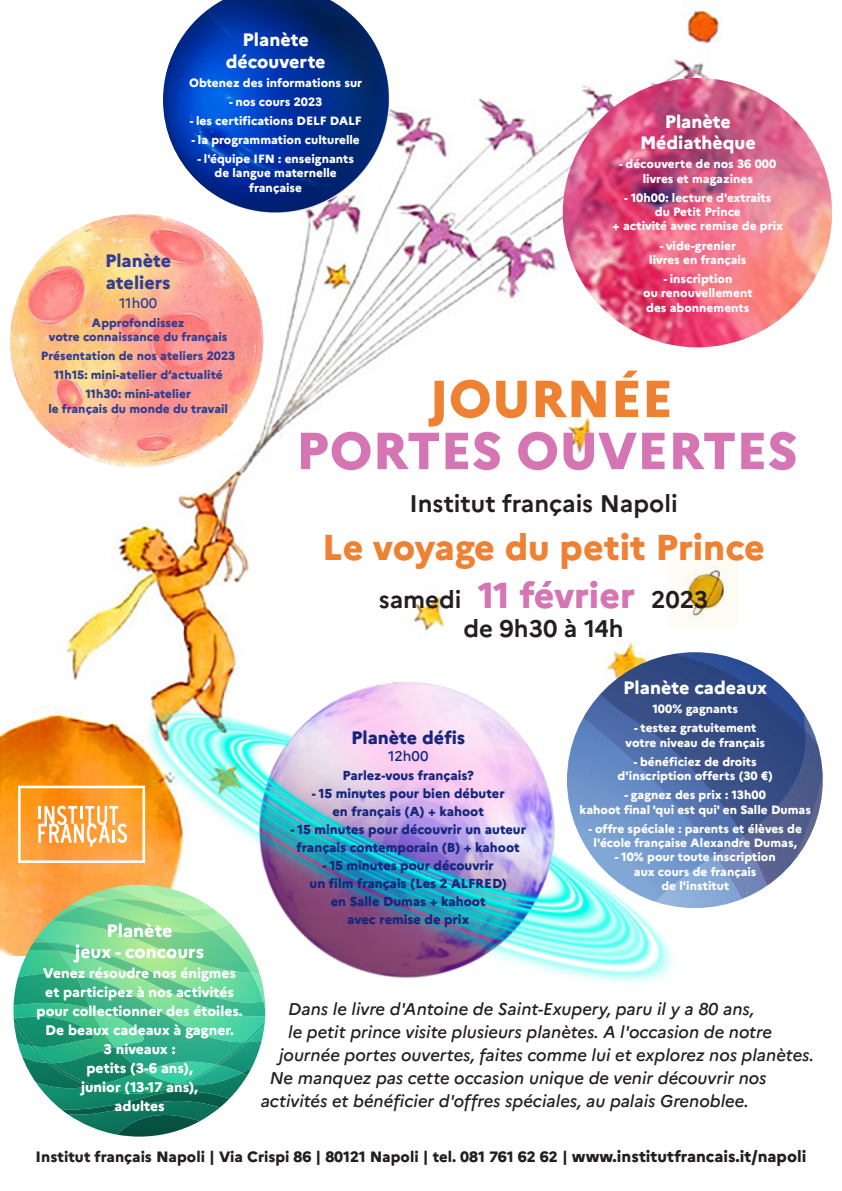
<style>
.page{position:relative;width:842px;height:1191px;background:#fff}
.page>*{position:absolute;margin:0;border:0;box-sizing:border-box;transform-origin:0 0}
.IF_-_testo_it{font:800 52px "Marianne";color:#d675b4}
.IF_-_testo_it-2{font:800 52px "Marianne";color:#ee8132}
.IF_-_testo_it-3{font:800 36px "Marianne";color:#ee8132}
.IF_-_data-luogo_nov{font:700 26px "Helvetica";color:#fff}
.IF_-_testo_it-4{font:700 24px "Marianne";color:#231f20}
.IF_-_testo_it-5{font:800 18px "Marianne";color:#fff}
.IF_-_testo_it-6{font:800 18px "Marianne";color:#343e8f}
.IF_-_testo_it-7{font:800 18px "Marianne";color:#14267b}
.IF_-_testo_it-8{font:italic 500 17px "Marianne";color:#231f20}
.IF_-_testo_it-9{font:800 15px "Marianne";color:#231f20}
.IF_-_testo_it-10{font:800 14px "Marianne";color:#fff}
.IF_-_testo_it-11{font:500 14px "Marianne";color:#14267b}
.IF_-_testo_it-12{font:500 14px "Marianne";color:#343e8f}
.IF_-_testo_it-13{font:800 13px/18px "Marianne";color:#14267b;text-align:center}
.IF_-_testo_it-14{font:800 12px/14.4px "Marianne";color:#fff;text-align:center}
.IF_-_testo_it-15{font:800 12px "Marianne";color:#343e8f}
.s1{font-weight:800;font-size:36px;color:#d675b4}
.s2{font-size:16px}
</style>
<div class="page">
<img style="left:0;top:10px;width:827px;height:945px">
<img style="left:668px;top:558px;width:69px;height:68px">
<svg style="left:18px;top:785px;width:118px;height:78px"></svg>
<img style="left:13px;top:884px;width:96px;height:72px">
<img style="left:53px;top:924px;width:56px;height:18px">
<img style="left:76px;top:942px;width:33px;height:33px">
<img style="left:91px;top:975px;width:45px;height:33px">
<img style="left:18px;top:937px;width:58px;height:36px">
<img style="left:29px;top:942px;width:28px;height:8px">
<img style="left:14px;top:973px;width:77px;height:35px">
<img style="left:13px;top:1008px;width:123px;height:3px">
<img style="left:13px;top:1011px;width:200px;height:124px">
<img style="left:20px;top:1055px;width:10px;height:27px">
<img style="left:30px;top:1046px;width:106px;height:47px">
<img style="left:48px;top:1063px;width:47px;height:23px">
<svg style="left:58px;top:1108px;width:9px;height:9px"></svg>
<img style="left:116px;top:1121px;width:86px;height:15px">
<img style="left:109px;top:884px;width:27px;height:117px">
<img style="left:56px;top:891px;width:33px;height:4px">
<img style="left:47px;top:895px;width:65px;height:29px">
<img style="left:51px;top:904px;width:29px;height:16px">
<img style="left:89px;top:888px;width:47px;height:28px">
<img style="left:563px;top:78px;width:269px;height:269px;border-radius:135px">
<img style="left:136px;top:578px;width:554px;height:535px">
<img style="left:10px;top:214px;width:253px;height:253px;border-radius:127px">
<img style="left:163px;top:0;width:227px;height:213px">
<img style="left:567px;top:652px;width:256px;height:256px;border-radius:128px">
<p class="IF_-_testo_it-5" style="left:243px;top:26px;width:68px">Planète</p>
<p class="IF_-_testo_it-5" style="left:226px;top:47px;width:102px">découverte</p>
<p class="IF_-_testo_it-14" style="left:189px;top:74px;width:175px">Obtenez des informations sur</p>
<p class="IF_-_testo_it-14" style="left:229px;top:93px;width:95px">- nos cours 2023</p>
<p class="IF_-_testo_it-14" style="left:190px;top:112px;width:173px">- les certifications DELF DALF</p>
<p class="IF_-_testo_it-14" style="left:191px;top:131px;width:170px">- la programmation culturelle</p>
<p class="IF_-_testo_it-14" style="left:197px;top:150px;width:158px">- l'équipe IFN : enseignants</p>
<p class="IF_-_testo_it-14" style="left:214px;top:165px;width:124px">de langue maternelle</p>
<p class="IF_-_testo_it-14" style="left:249px;top:179px;width:54px">française</p>
<p class="IF_-_testo_it-5" style="left:665px;top:107px;width:68px">Planète</p>
<p class="IF_-_testo_it-5" style="left:640px;top:129px;width:117px">Médiathèque</p>
<p class="IF_-_testo_it-14" style="left:619px;top:156px;width:159px">- découverte de nos 36 000</p>
<p class="IF_-_testo_it-14" style="left:643px;top:170px;width:112px">livres et magazines</p>
<p class="IF_-_testo_it-14" style="left:624px;top:189px;width:149px">- 10h00: lecture d'extraits</p>
<p class="IF_-_testo_it-14" style="left:655px;top:204px;width:88px">du Petit Prince</p>
<p class="IF_-_testo_it-14" style="left:613px;top:218px;width:172px">+ activité avec remise de prix</p>
<p class="IF_-_testo_it-14" style="left:649px;top:237px;width:99px">- vide-grenier livres en français</p>
<p class="IF_-_testo_it-14" style="left:643px;top:270px;width:111px">- inscription<br>ou renouvellement</p>
<p class="IF_-_testo_it-14" style="left:646px;top:299px;width:105px">des abonnements</p>
<p class="IF_-_testo_it-6" style="left:105px;top:247px;width:68px">Planète</p>
<p class="IF_-_testo_it-6" style="left:106px;top:268px;width:66px">ateliers</p>
<p class="IF_-_testo_it-12" style="left:119px;top:292px;width:40px">11h00</p>
<p class="IF_-_testo_it-15" style="left:92px;top:313px;width:94px">Approfondissez</p>
<p class="IF_-_testo_it-15" style="left:49px;top:328px;width:180px">votre connaissance du français</p>
<p class="IF_-_testo_it-15" style="left:41px;top:347px;width:196px">Présentation de nos ateliers 2023</p>
<p class="IF_-_testo_it-15" style="left:54px;top:366px;width:170px">11h15: mini-atelier d’actualité</p>
<p class="IF_-_testo_it-15" style="left:85px;top:385px;width:107px">11h30: mini-atelier</p>
<p class="IF_-_testo_it-15" style="left:48px;top:399px;width:181px">le français du monde du travail</p>
<p class="IF_-_testo_it-2" style="left:429px;top:358px;width:245px">JOURNÉE</p>
<p class="IF_-_testo_it" style="left:296px;top:410px;width:503px">PORTES OUVERTES</p>
<p class="IF_-_testo_it-5" style="left:107px;top:916px;width:68px">Planète</p>
<p class="IF_-_testo_it-5" style="left:75px;top:938px;width:130px">jeux - concours</p>
<p class="IF_-_testo_it-10" style="left:43px;top:961px;width:194px">Venez résoudre nos énigmes</p>
<p class="IF_-_testo_it-10" style="left:45px;top:980px;width:190px">et participez à nos activités</p>
<p class="IF_-_testo_it-10" style="left:37px;top:999px;width:208px">pour collectionner des étoiles.</p>
<p class="IF_-_testo_it-10" style="left:45px;top:1018px;width:190px">De beaux cadeaux à gagner.</p>
<p class="IF_-_testo_it-10" style="left:104px;top:1037px;width:74px">3 niveaux :</p>
<p class="IF_-_testo_it-10" style="left:86px;top:1056px;width:108px">petits (3-6 ans),</p>
<p class="IF_-_testo_it-10" style="left:81px;top:1075px;width:118px">junior (13-17 ans),</p>
<p class="IF_-_testo_it-10" style="left:115px;top:1094px;width:51px">adultes</p>
<p class="IF_-_data-luogo_nov" style="left:28px;top:952px;width:100px">NAPOLI</p>
<p class="IF_-_testo_it-4" style="left:409px;top:485px;width:270px">Institut français Napoli</p>
<p class="IF_-_testo_it-3" style="left:322px;top:519px;width:444px">Le voyage du petit Prince</p>
<p class="IF_-_testo_it-4" style="left:379px;top:581px;width:331px">samedi <span class="s1">11 février</span> 2023</p>
<p class="IF_-_testo_it-4" style="left:463px;top:610px;width:162px">de 9h30 à 14h</p>
<p class="IF_-_testo_it-7" style="left:351px;top:723px;width:116px">Planète défis</p>
<p class="IF_-_testo_it-11" style="left:388px;top:744px;width:42px">12h00</p>
<p class="IF_-_testo_it-13" style="left:342px;top:765px;width:133px">Parlez-vous français?</p>
<p class="IF_-_testo_it-13" style="left:312px;top:783px;width:195px">- 15 minutes pour bien débuter</p>
<p class="IF_-_testo_it-13" style="left:332px;top:801px;width:153px">en français (A) + kahoot</p>
<p class="IF_-_testo_it-13" style="left:290px;top:819px;width:237px">- 15 minutes pour découvrir un auteur français contemporain (B) + kahoot</p>
<p class="IF_-_testo_it-13" style="left:322px;top:855px;width:173px">- 15 minutes pour découvrir</p>
<p class="IF_-_testo_it-13" style="left:310px;top:873px;width:199px">un film français (Les 2 ALFRED)</p>
<p class="IF_-_testo_it-13" style="left:331px;top:891px;width:156px">en Salle Dumas + kahoot</p>
<p class="IF_-_testo_it-13" style="left:347px;top:909px;width:124px">avec remise de prix</p>
<p class="IF_-_testo_it-5" style="left:623px;top:674px;width:145px">Planète cadeaux</p>
<p class="IF_-_testo_it-14" style="left:652px;top:701px;width:87px">100% gagnants</p>
<p class="IF_-_testo_it-14" style="left:634px;top:720px;width:124px">- testez gratuitement</p>
<p class="IF_-_testo_it-14" style="left:626px;top:734px;width:141px">votre niveau de français</p>
<p class="IF_-_testo_it-14" style="left:634px;top:753px;width:124px">- bénéficiez de droits</p>
<p class="IF_-_testo_it-14" style="left:618px;top:767px;width:157px">d'inscription offerts (30 €)</p>
<p class="IF_-_testo_it-14" style="left:625px;top:786px;width:143px">- gagnez des prix : 13h00</p>
<p class="IF_-_testo_it-14" style="left:580px;top:801px;width:233px">kahoot final 'qui est qui' en Salle Dumas</p>
<p class="IF_-_testo_it-14" style="left:589px;top:820px;width:215px">- offre spéciale : parents et élèves de</p>
<p class="IF_-_testo_it-14" style="left:594px;top:834px;width:205px">l'école française Alexandre Dumas,</p>
<p class="IF_-_testo_it-14" style="left:615px;top:849px;width:162px">- 10% pour toute inscription</p>
<p class="IF_-_testo_it-14" style="left:634px;top:863px;width:124px">aux cours de français</p>
<p class="IF_-_testo_it-14" style="left:661px;top:877px;width:69px">de l'institut</p>
<p class="IF_-_testo_it-8" style="left:288px;top:996px;width:468px">Dans le livre d'Antoine de Saint-Exupery, paru il y a 80 ans,</p>
<p class="IF_-_testo_it-8" style="left:288px;top:1019px;width:485px">le petit prince visite plusieurs planètes. A l'occasion de notre</p>
<p class="IF_-_testo_it-8" style="left:279px;top:1042px;width:536px">journée portes ouvertes, faites comme lui et explorez nos planètes.</p>
<p class="IF_-_testo_it-8" style="left:270px;top:1065px;width:498px">Ne manquez pas cette occasion unique de venir découvrir nos</p>
<p class="IF_-_testo_it-8" style="left:261px;top:1088px;width:490px">activités et bénéficier d'offres spéciales, au palais Grenoblee.</p>
<p class="IF_-_testo_it-9" style="left:36px;top:1144px;width:772px">Institut français Napoli | Via Crispi 86 | 80121 Napoli | tel. 081 761 62 62 | <span class="s2">www.institutfrancais.it/napoli</span></p>
</div>
